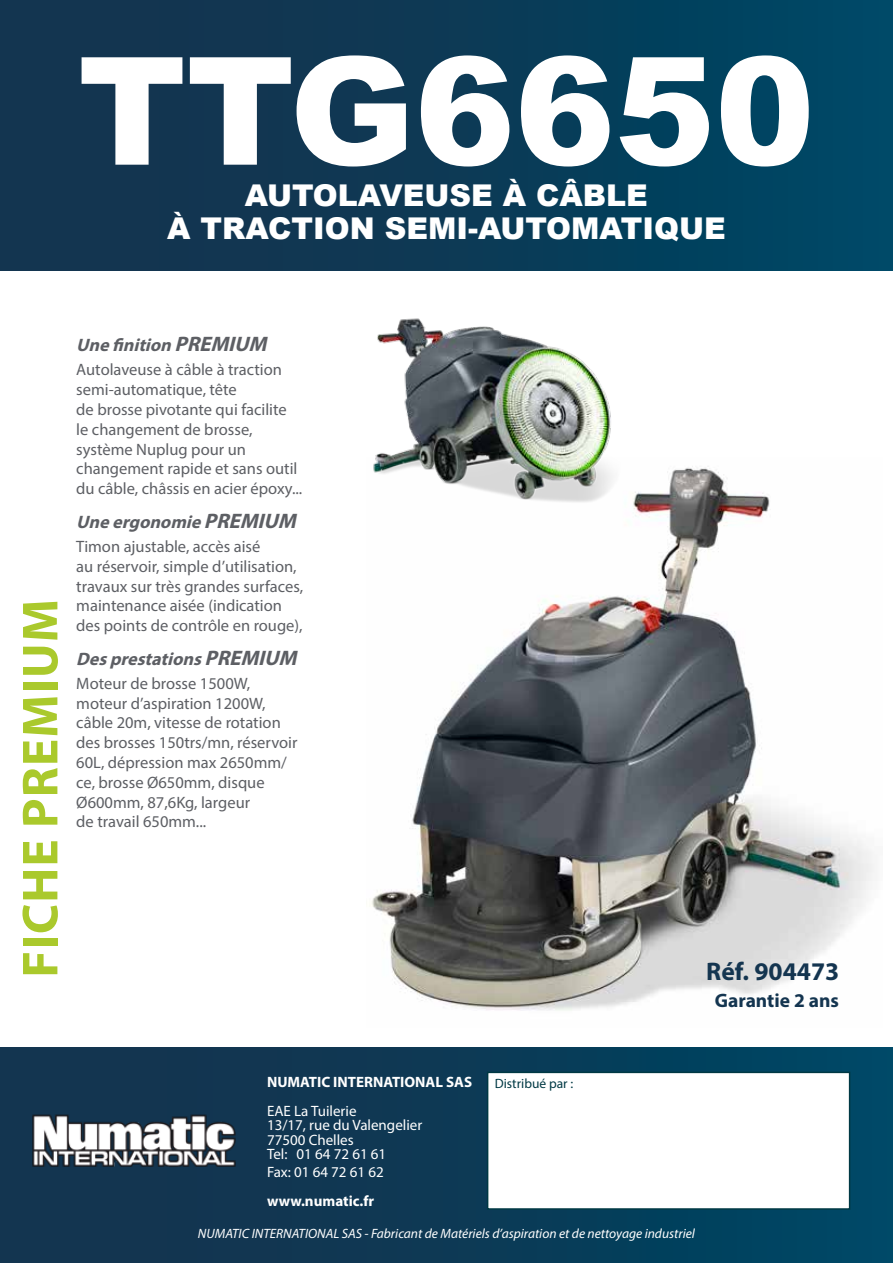
<style>
.page{position:relative;width:893px;height:1263px;background:#fff}
.page>*{position:absolute;margin:0;border:0;box-sizing:border-box;transform-origin:0 0}
.t1{font:900 150px "Arial";color:#fff}
.t2{font:700 51px "Myriad Pro";letter-spacing:.02em;color:#aac92c}
.t3{font:900 30px/33px "Arial";color:#fff;text-align:center}
.t4{font:700 25.5px "Myriad Pro";color:#143550}
.t5{font:700 19.5px "Myriad Pro";color:#143550}
.t6{font:italic 700 18px "Myriad Pro";color:#5d5f64}
.t7{font:16.5px/19.8px "Myriad Pro";color:#5d5f64}
.t8{font:15px/14.4px "Myriad Pro";color:#fff}
.t9{font:700 15px "Myriad Pro";color:#fff}
.t10{font:italic 13.5px "Myriad Pro";color:#fff}
.t11{font:13.5px "Myriad Pro";color:#003944}
.s1{font-size:21px}
</style>
<div class="page">
<div style="left:0;top:0;width:893px;height:270px;background:linear-gradient(to right,#17314b,#004664)"></div>
<img style="left:371px;top:466px;width:504px;height:545px">
<img style="left:371px;top:318px;width:258px;height:198px">
<div style="left:0;top:1047px;width:893px;height:216px;background:linear-gradient(to right,#17314b,#004663)"></div>
<img style="left:31px;top:1113px;width:206px;height:55px">
<div style="left:488px;top:1072px;width:362px;height:137px;background:#fff"></div>
<div style="left:487px;top:1071px;width:363px;height:139px;border:2px solid #003944"></div>
<h1 class="t1" style="left:78px;top:2px;width:738px">TTG6650</h1>
<h3 class="t3" style="left:167px;top:178px;width:560px">AUTOLAVEUSE À CÂBLE<br>À TRACTION SEMI-AUTOMATIQUE</h3>
<h2 class="t2" style="left:7px;top:977px;width:380px;rotate:-90deg">FICHE PREMIUM</h2>
<p class="t6" style="left:76px;top:333px;width:198px">Unefinition <span class="s1">PREMIUM</span></p>
<p class="t7" style="left:76px;top:360px;width:227px">Autolaveuse à câble à traction semi-automatique, tête<br>de brosse pivotante qui facilite le changement de brosse, système Nuplug pour un changement rapide et sans outil du câble, châssis en acier époxy...</p>
<p class="t6" style="left:76px;top:510px;width:227px">Uneergonomie<span class="s1">PREMIUM</span></p>
<p class="t7" style="left:76px;top:536px;width:228px">Timon ajustable, accès aisé<br>au réservoir, simple d’utilisation, travaux sur très grandes surfaces, maintenance aisée (indication des points de contrôle en rouge),</p>
<p class="t6" style="left:76px;top:647px;width:228px">Desprestations<span class="s1">PREMIUM</span></p>
<p class="t7" style="left:76px;top:673px;width:223px">Moteur de brosse 1500W, moteur d’aspiration 1200W, câble 20m, vitesse de rotation des brosses 150trs/mn, réservoir<br>60L, dépression max 2650mm/ ce, brosse Ø650mm, disque<br>Ø600mm, 87,6Kg, largeur<br>de travail 650mm...</p>
<h3 class="t4" style="left:706px;top:955px;width:134px">Réf. 904473</h3>
<p class="t5" style="left:715px;top:988px;width:126px">Garantie 2 ans</p>
<p class="t9" style="left:267px;top:1072px;width:207px">NUMATIC INTERNATIONAL SAS</p>
<p class="t8" style="left:267px;top:1103px;width:157px">EAE La Tuilerie<br>13/17, rue du Valengelier<br>77500 Chelles<br>Tel: 01 64 72 61 61</p>
<p class="t8" style="left:267px;top:1164px;width:118px">Fax: 01 64 72 61 62</p>
<p class="t9" style="left:267px;top:1191px;width:109px">www.numatic.fr</p>
<p class="t11" style="left:495px;top:1075px;width:80px">Distribué par :</p>
<p class="t10" style="left:198px;top:1225px;width:499px">NUMATIC INTERNATIONAL SAS - Fabricant de Matériels d’aspiration et de nettoyage industriel</p>
</div>
